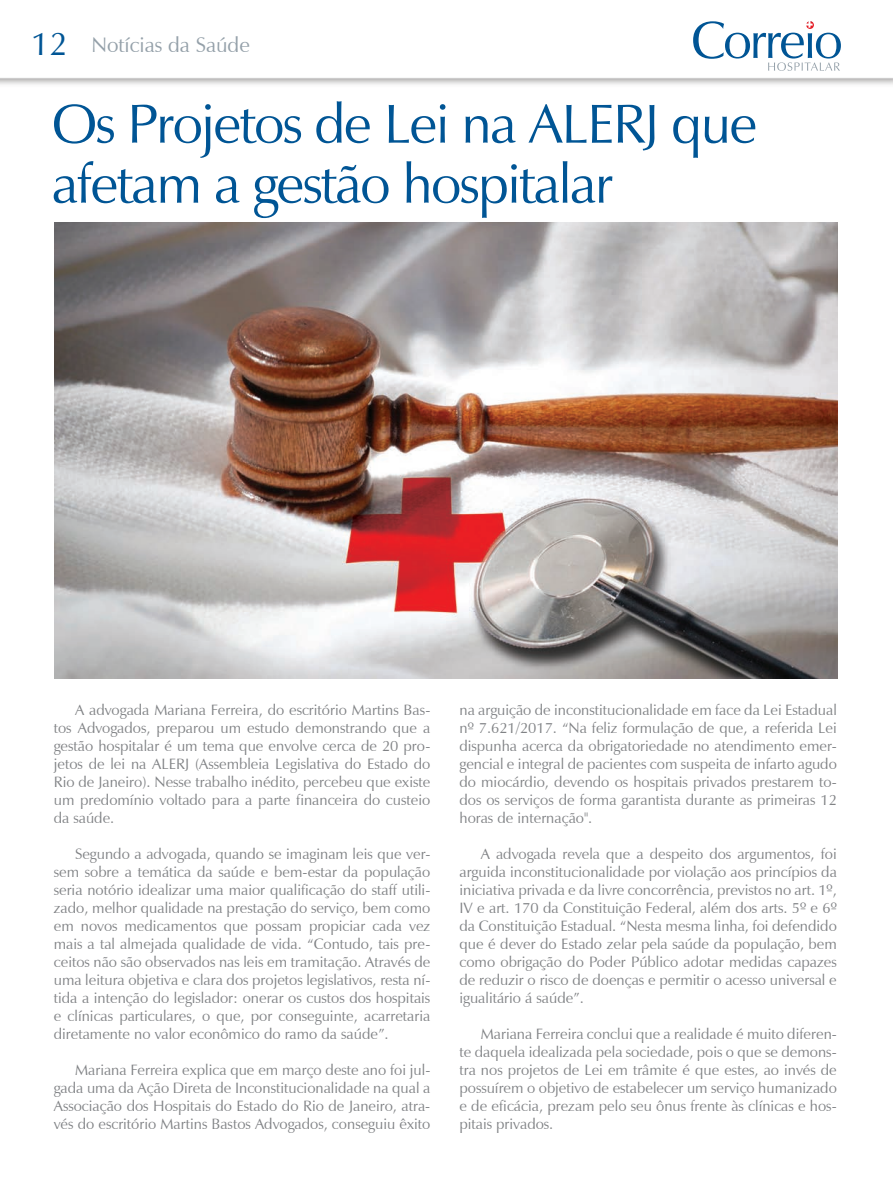
<style>
.page{position:relative;width:893px;height:1191px;background:#fff}
.page>*{position:absolute;margin:0;border:0;box-sizing:border-box;transform-origin:0 0}
.t1{font:55.5px/60px "Zapf Humanist 601 BT";letter-spacing:-.03em;color:#005595}
.t2{font:21px "Zapf Humanist 601 BT";color:#94a0a9}
.t3{font:15px/18px "Zapf Humanist 601 BT";color:#808285;text-align:justify}
.s1{font-size:33px;color:#005595}
</style>
<div class="page">
<svg style="left:693px;top:21px;width:148px;height:50px"></svg>
<img style="left:54px;top:222px;width:783px;height:457px">
<h2 class="t2" style="left:31px;top:31px;width:220px"><span class="s1">12</span> Notícias da Saúde</h2>
<h1 class="t1" style="left:52px;top:94px;width:707px">Os Projetos de Lei na ALERJ que afetam a gestão hospitalar</h1>
<p class="t3" style="left:54px;top:701px;width:378px;text-indent:21px">A advogada Mariana Ferreira, do escritório Martins Bas&shy;tos Advogados, preparou um estudo demonstrando que a gestão hospitalar é um tema que envolve cerca de 20 pro&shy;jetos de lei na ALERJ (Assembleia Legislativa do Estado do Rio de Janeiro). Nesse trabalho inédito, percebeu que existe um predomínio voltado para a parte financeira do custeio da saúde.</p>
<p class="t3" style="left:54px;top:845px;width:378px;text-indent:21px">Segundo a advogada, quando se imaginam leis que ver&shy;sem sobre a temática da saúde e bem-estar da população seria notório idealizar uma maior qualificação do staff utili&shy;zado, melhor qualidade na prestação do serviço, bem como em novos medicamentos que possam propiciar cada vez mais a tal almejada qualidade de vida. “Contudo, tais pre&shy;ceitos não são observados nas leis em tramitação. Através de uma leitura objetiva e clara dos projetos legislativos, resta ní&shy;tida a intenção do legislador: onerar os custos dos hospitais e clínicas particulares, o que, por conseguinte, acarretaria diretamente no valor econômico do ramo da saúde”.</p>
<p class="t3" style="left:54px;top:1061px;width:378px;text-indent:21px">Mariana Ferreira explica que em março deste ano foi jul&shy;gada uma da Ação Direta de Inconstitucionalidade na qual a Associação dos Hospitais do Estado do Rio de Janeiro, atra&shy;vés do escritório Martins Bastos Advogados, conseguiu êxito</p>
<p class="t3" style="left:459px;top:701px;width:379px">na arguição de inconstitucionalidade em face da Lei Estadual nº 7.621/2017. “Na feliz formulação de que, a referida Lei dispunha acerca da obrigatoriedade no atendimento emer&shy;gencial e integral de pacientes com suspeita de infarto agudo do miocárdio, devendo os hospitais privados prestarem to&shy;dos os serviços de forma garantista durante as primeiras 12 horas de internação".</p>
<p class="t3" style="left:459px;top:845px;width:379px;text-indent:21px">A advogada revela que a despeito dos argumentos, foi arguida inconstitucionalidade por violação aos princípios da iniciativa privada e da livre concorrência, previstos no art. 1º, IV e art. 170 da Constituição Federal, além dos arts. 5º e 6º da Constituição Estadual. “Nesta mesma linha, foi defendido que é dever do Estado zelar pela saúde da população, bem como obrigação do Poder Público adotar medidas capazes de reduzir o risco de doenças e permitir o acesso universal e igualitário á saúde”.</p>
<p class="t3" style="left:459px;top:1025px;width:379px;text-indent:21px">Mariana Ferreira conclui que a realidade é muito diferen&shy;te daquela idealizada pela sociedade, pois o que se demons&shy;tra nos projetos de Lei em trâmite é que estes, ao invés de possuírem o objetivo de estabelecer um serviço humanizado e de eficácia, prezam pelo seu ônus frente às clínicas e hos&shy;pitais privados.</p>
</div>
